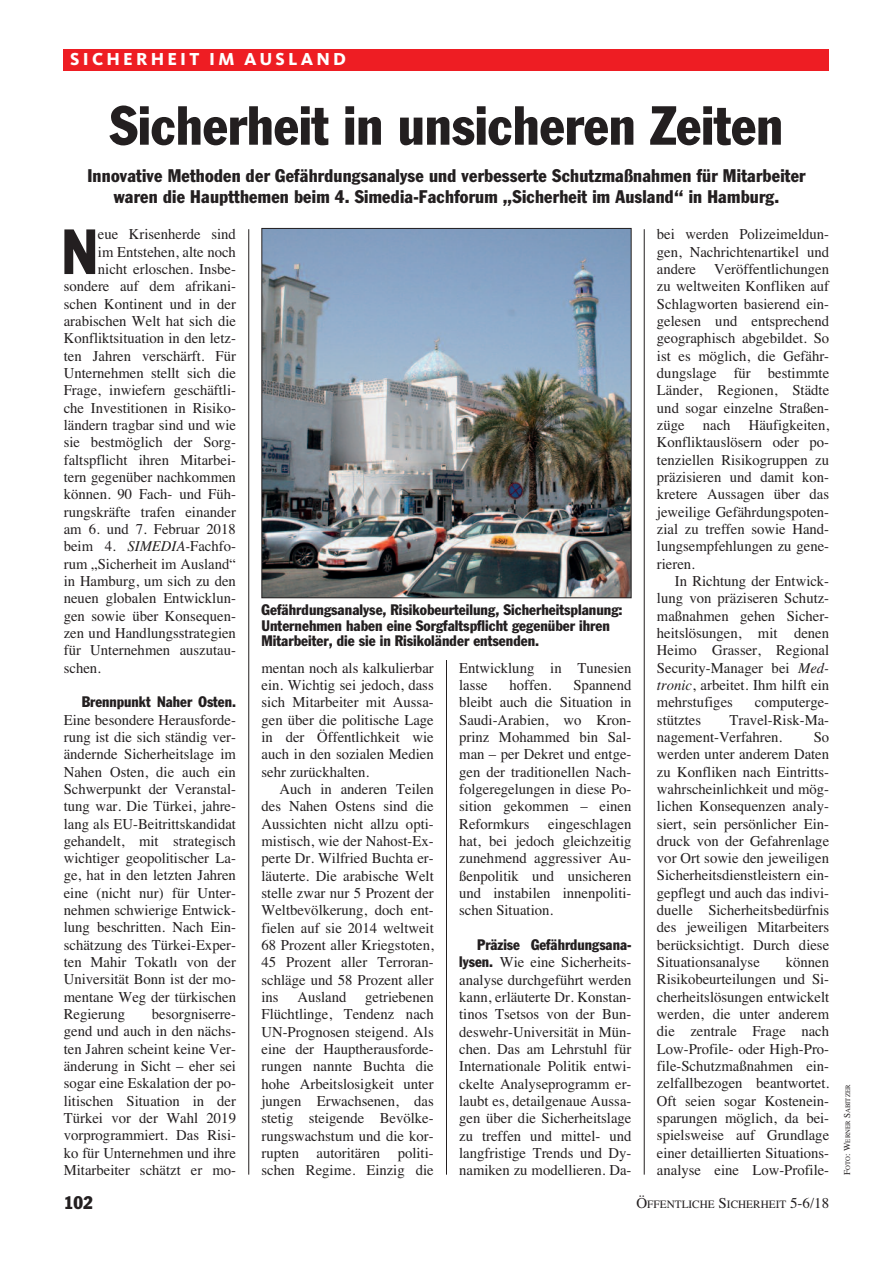
<style>
.page{position:relative;width:893px;height:1263px;background:#fff}
.page>*{position:absolute;margin:0;border:0;box-sizing:border-box;transform-origin:0 0}
.t1{font:condensed 62.7px "Franklin Gothic";color:#231f20}
.t2{font:condensed 54px "Franklin Gothic";color:#231f20}
.t3{font:condensed 18px/21.6px "Franklin Gothic";letter-spacing:.01em;color:#231f20;text-align:center}
.t4{font:800 18px "Kievit";letter-spacing:.175em;color:#fff}
.t5{font:15px/17.2px "Times";color:#231f20;text-align:justify}
.t6{font:condensed 15px/15.8px "Franklin Gothic";color:#231f20}
.t7{font:11.25px "Times";color:#231f20}
.t8{font:6.75px "Times";color:#231f20}
.s1{font-style:italic}
.s2{font-family:"Franklin Gothic";font-stretch:condensed}
.s3{font-size:15px}
.s4{font-size:9px}
</style>
<div class="page">
<hr style="left:248px;top:229px;width:1px;height:946px;background:#231f20">
<hr style="left:446px;top:523px;width:1px;height:651px;background:#231f20">
<hr style="left:644px;top:229px;width:1px;height:946px;background:#231f20">
<div style="left:64px;top:49px;width:765px;height:21px;background:#ee1d23"></div>
<div style="left:261px;top:228px;width:370px;height:432px;background:#fff"></div>
<img style="left:263px;top:230px;width:366px;height:366px">
<div style="left:261px;top:228px;width:370px;height:370px;border:1px solid #231f20"></div>
<p class="t4" style="left:70px;top:53px;width:277px">SICHERHEIT IM AUSLAND</p>
<h2 class="t2" style="left:110px;top:106px;width:675px">Sicherheit in unsicheren Zeiten</h2>
<p class="t3" style="left:87px;top:166px;width:720px">Innovative Methoden der Gefährdungsanalyse und verbesserte Schutzmaßnahmen für Mitarbeiter waren die Hauptthemen beim 4. Simedia-Fachforum „Sicherheit im Ausland“ in Hamburg.</p>
<h1 class="t1" style="left:62px;top:229px;width:38px">N</h1>
<p class="t5" style="left:98px;top:226px;width:140px">eue Krisenherde sind</p>
<p class="t5" style="left:98px;top:243px;width:140px">im Entstehen, alte noch</p>
<p class="t5" style="left:98px;top:260px;width:140px">nicht erloschen. Insbe-</p>
<p class="t5" style="left:64px;top:278px;width:174px">sondere auf dem afrikani-</p>
<p class="t5" style="left:64px;top:295px;width:174px">schen Kontinent und in der</p>
<p class="t5" style="left:64px;top:312px;width:174px">arabischen Welt hat sich die</p>
<p class="t5" style="left:64px;top:330px;width:174px">Konfliktsituation in den letz-</p>
<p class="t5" style="left:64px;top:347px;width:174px">ten Jahren verschärft. Für</p>
<p class="t5" style="left:64px;top:364px;width:174px">Unternehmen stellt sich die</p>
<p class="t5" style="left:64px;top:381px;width:174px">Frage, inwiefern geschäftli-</p>
<p class="t5" style="left:64px;top:399px;width:174px">che Investitionen in Risiko-</p>
<p class="t5" style="left:64px;top:416px;width:174px">ländern tragbar sind und wie</p>
<p class="t5" style="left:64px;top:433px;width:174px">sie bestmöglich der Sorg-</p>
<p class="t5" style="left:64px;top:451px;width:174px">faltspflicht ihren Mitarbei-</p>
<p class="t5" style="left:64px;top:468px;width:174px">tern gegenüber nachkommen</p>
<p class="t5" style="left:64px;top:485px;width:174px">können. 90 Fach- und Füh-</p>
<p class="t5" style="left:64px;top:503px;width:174px">rungskräfte trafen einander</p>
<p class="t5" style="left:64px;top:520px;width:174px">am 6. und 7. Februar 2018</p>
<p class="t5" style="left:64px;top:537px;width:174px">beim 4. <span class="s1">SIMEDIA-</span>Fachfo-</p>
<p class="t5" style="left:64px;top:555px;width:174px">rum „Sicherheit im Ausland“</p>
<p class="t5" style="left:64px;top:572px;width:174px">in Hamburg, um sich zu den</p>
<p class="t5" style="left:64px;top:589px;width:174px">neuen globalen Entwicklun-</p>
<p class="t5" style="left:64px;top:607px;width:174px">gen sowie über Konsequen-</p>
<p class="t5" style="left:64px;top:624px;width:174px">zen und Handlungsstrategien</p>
<p class="t5" style="left:64px;top:641px;width:174px">für Unternehmen auszutau-</p>
<p class="t5" style="left:64px;top:659px;width:39px">schen.</p>
<p class="t6" style="left:82px;top:695px;width:156px">Brennpunkt Naher Osten.</p>
<p class="t5" style="left:64px;top:711px;width:174px">Eine besondere Herausforde&shy;rung ist die sich ständig ver&shy;ändernde Sicherheitslage im Nahen Osten, die auch ein Schwerpunkt der Veranstal&shy;tung war. Die Türkei, jahre&shy;lang als EU-Beitrittskandidat gehandelt, mit strategisch wichtiger geopolitischer La&shy;ge, hat in den letzten Jahren eine (nicht nur) für Unter&shy;nehmen schwierige Entwick&shy;lung beschritten. Nach Ein&shy;schätzung des Türkei-Exper&shy;ten Mahir Tokatlı von der Universität Bonn ist der mo&shy;mentane Weg der türkischen Regierung</p>
<p class="t5" style="left:64px;top:1005px;width:174px;text-indent:88px">besorgniserre&shy;gend und auch in den nächs&shy;ten Jahren scheint keine Ver&shy;änderung in Sicht – eher sei sogar eine Eskalation der po&shy;litischen Situation in der Türkei vor der Wahl 2019 vorprogrammiert. Das Risi&shy;ko für Unternehmen und ihre Mitarbeiter schätzt er mo-</p>
<p class="t6" style="left:261px;top:603px;width:363px">Gefährdungsanalyse, Risikobeurteilung, Sicherheitsplanung:<br>Unternehmen haben eine Sorgfaltspflicht gegenüber ihren<br>Mitarbeiter, die sie in Risikoländer entsenden.</p>
<p class="t5" style="left:262px;top:659px;width:174px">mentan noch als kalkulierbar ein. Wichtig sei jedoch, dass sich Mitarbeiter mit Aussa&shy;gen über die politische Lage in der Öffentlichkeit wie auch in den sozialen Medien sehr zurückhalten.</p>
<p class="t5" style="left:261px;top:780px;width:174px;text-indent:18px">Auch in anderen Teilen des Nahen Ostens sind die Aussichten nicht allzu opti&shy;mistisch, wie der Nahost-Ex&shy;perte Dr. Wilfried Buchta er&shy;läuterte. Die arabische Welt stelle zwar nur 5 Prozent der Weltbevölkerung, doch ent&shy;fielen auf sie 2014 weltweit 68 Prozent aller Kriegstoten, 45 Prozent aller Terroran&shy;schläge und 58 Prozent aller ins Ausland getriebenen Flüchtlinge, Tendenz nach UN-Prognosen steigend. Als eine der Hauptherausforde&shy;rungen nannte Buchta die hohe Arbeitslosigkeit unter jungen Erwachsenen, das stetig steigende Bevölke&shy;rungswachstum und die kor&shy;rupten autoritären politi&shy;schen Regime. Einzig die</p>
<p class="t5" style="left:459px;top:659px;width:174px">Entwicklung in Tunesien lasse</p>
<p class="t5" style="left:459px;top:676px;width:174px;text-indent:114px">Spannend bleibt auch die Situation in Saudi-Arabien, wo Kron&shy;prinz Mohammed bin Sal&shy;man – per Dekret und entge&shy;gen der traditionellen Nach&shy;folgeregelungen in diese Po&shy;sition gekommen – einen Reformkurs eingeschlagen hat, bei jedoch gleichzeitig zunehmend aggressiver Au&shy;ßenpolitik und unsicheren und instabilen innenpoliti&shy;schen Situation.</p>
<p class="t6" style="left:477px;top:938px;width:156px">Präzise Gefährdungsana-</p>
<p class="t5" style="left:459px;top:953px;width:174px"><span class="s2">lysen.</span> Wie eine Sicherheits&shy;analyse durchgeführt werden kann, erläuterte Dr. Konstan&shy;tinos Tsetsos von der Bun&shy;deswehr-Universität in Mün&shy;chen. Das am Lehrstuhl für Internationale Politik entwi&shy;ckelte Analyseprogramm er&shy;laubt es, detailgenaue Aussa&shy;gen über die Sicherheitslage zu treffen und mittel- und langfristige Trends und Dy&shy;namiken zu modellieren. Da-</p>
<p class="t5" style="left:510px;top:676px;width:44px">hoffen.</p>
<p class="t5" style="left:657px;top:225px;width:174px">bei werden Polizeimeldun&shy;gen, Nachrichtenartikel und andere Veröffentlichungen zu weltweiten Konfliken auf Schlagworten basierend ein&shy;gelesen und entsprechend geographisch abgebildet. So ist es möglich, die Gefähr&shy;dungslage für bestimmte Länder, Regionen, Städte und sogar einzelne Straßen&shy;züge nach Häufigkeiten, Konfliktauslösern oder po&shy;tenziellen Risikogruppen zu präzisieren und damit kon&shy;kretere Aussagen über das jeweilige Gefährdungspoten&shy;zial zu treffen sowie Hand&shy;lungsempfehlungen zu gene&shy;rieren.</p>
<p class="t5" style="left:657px;top:572px;width:174px;text-indent:18px">In Richtung der Entwick&shy;lung von präziseren Schutz&shy;maßnahmen gehen Sicher&shy;heitslösungen, mit denen Heimo Grasser, Regional Security-Manager bei <span class="s1">Med&shy;tronic</span>, arbeitet. Ihm hilft ein mehrstufiges</p>
<p class="t5" style="left:755px;top:693px;width:76px">computerge-</p>
<p class="t5" style="left:657px;top:711px;width:174px;text-indent:73px">Travel-Risk-Ma&shy;nagement-Verfahren.</p>
<p class="t5" style="left:657px;top:711px;width:46px">stütztes</p>
<p class="t5" style="left:657px;top:728px;width:174px;text-indent:157px">So werden unter anderem Daten zu Konfliken nach Eintritts&shy;wahrscheinlichkeit und mög&shy;lichen Konsequenzen analy&shy;siert, sein persönlicher Ein&shy;druck von der Gefahrenlage vor Ort sowie den jeweiligen Sicherheitsdienstleistern ein&shy;gepflegt und auch das indivi&shy;duelle Sicherheitsbedürfnis des jeweiligen Mitarbeiters berücksichtigt. Durch diese Situationsanalyse</p>
<p class="t5" style="left:657px;top:953px;width:174px;text-indent:129px">können Risikobeurteilungen und Si&shy;cherheitslösungen entwickelt werden, die unter anderem die zentrale Frage nach Low-Profile- oder High-Pro&shy;file-Schutzmaßnahmen ein&shy;zelfallbezogen beantwortet.<br>Oft seien sogar Kostenein&shy;sparungen möglich, da bei&shy;spielsweise auf Grundlage einer detaillierten Situations&shy;analyse eine Low-Profile-</p>
<p class="t3" style="left:64px;top:1193px;width:30px">102</p>
<p class="t7" style="left:636px;top:1198px;width:194px"><span class="s3">Ö</span>FFENTLICHE <span class="s3">S</span>ICHERHEIT <span class="s3">5-6/18</span></p>
<p class="t8" style="left:844px;top:1175px;width:92px;rotate:-90deg"><span class="s4">F</span>OTO<span class="s4">: W</span>ERNER <span class="s4">S</span>ABITZER</p>
</div>
